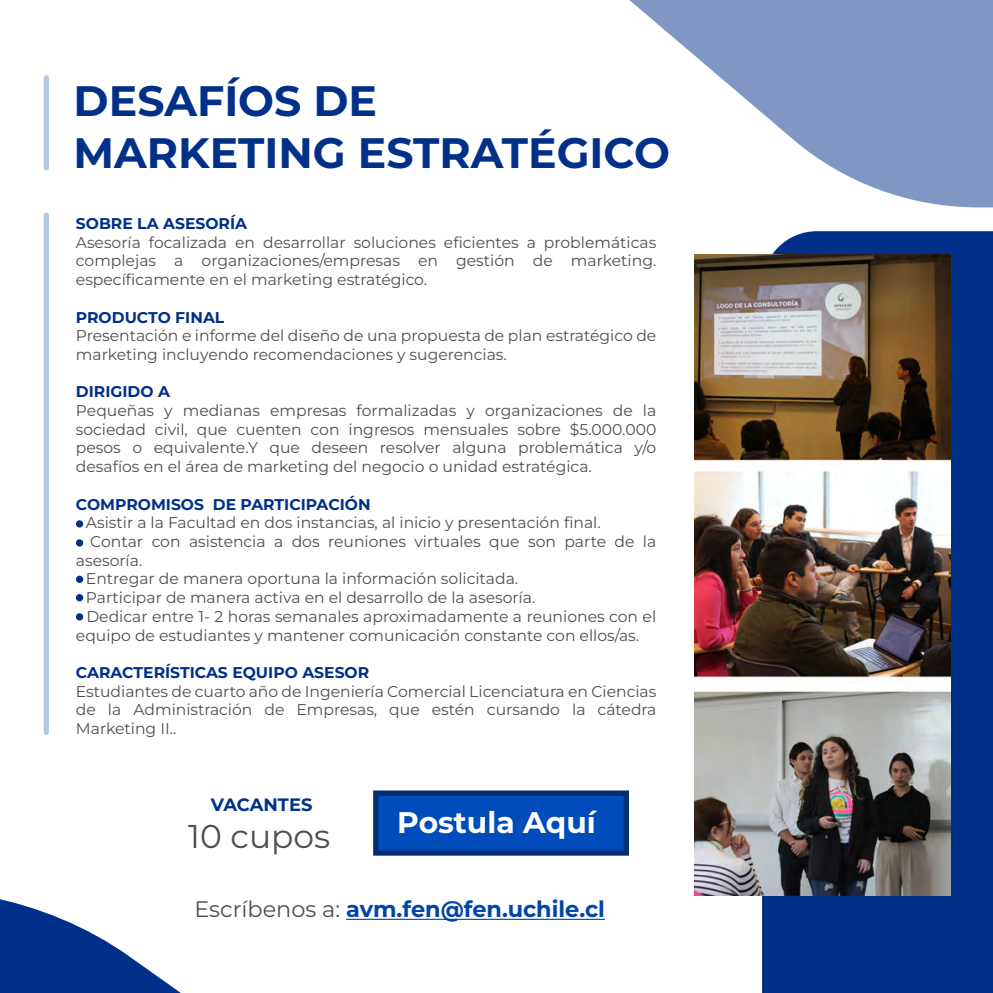
<style>
.page{position:relative;width:993px;height:993px;background:#fff}
.page>*{position:absolute;margin:0;border:0;box-sizing:border-box;transform-origin:0 0}
.t1{font:700 42.52px/51.1px "Montserrat";color:#003087}
.t2{font:32.9px "Montserrat";color:#4f4f4f}
.t3{font:700 29.75px "Montserrat";color:#fff}
.t4{font:700 22.4px "Montserrat";color:#0045a8}
.t5{font:700 17.85px "Montserrat";color:#003087}
.t6{font:15.58px/18.7px "Montserrat";color:#4f4f4f;text-align:justify}
.t7{font:700 15.58px "Montserrat";color:#003087}
.s1{font-weight:400;color:#4f4f4f}
</style>
<div class="page">
<svg style="left:629px;top:0;width:272px;height:197px;fill:#8097c3"></svg>
<svg style="left:0;top:895px;width:901px;height:97px"></svg>
<svg style="left:901px;top:0;width:91px;height:992px;background:#46639b"></svg>
<img style="left:694px;top:254px;width:256px;height:641px">
<svg style="left:76px;top:519px;width:7px;height:8px"></svg>
<div style="left:76px;top:539px;width:7px;height:7px;background:#003087;border-radius:3px"></div>
<div style="left:76px;top:575px;width:7px;height:8px;background:#003087;border-radius:3px"></div>
<svg style="left:76px;top:593px;width:7px;height:8px"></svg>
<svg style="left:76px;top:612px;width:7px;height:8px"></svg>
<div style="left:373px;top:790px;width:255px;height:65px;background:#004cba;border:5px solid #002e72"></div>
<hr style="left:346px;top:918px;width:259px;height:1px;background:#0045a8">
<div style="left:44px;top:215px;width:5px;height:517px;background:#b3c7e5"></div>
<div style="left:44px;top:78px;width:5px;height:90px;background:#b3c7e5"></div>
<h1 class="t1" style="left:74px;top:75px;width:597px">DESAFÍOS DE<br>MARKETING ESTRATÉGICO</h1>
<p class="t7" style="left:76px;top:213px;width:172px">SOBRE LA ASESORÍA</p>
<p class="t6" style="left:76px;top:232px;width:581px">Asesoría focalizada en desarrollar soluciones eficientes a problemáticas complejas a organizaciones/empresas en gestión de marketing. específicamente en el marketing estratégico.</p>
<p class="t7" style="left:76px;top:306px;width:150px">PRODUCTO FINAL</p>
<p class="t6" style="left:76px;top:326px;width:581px">Presentación e informe del diseño de una propuesta de plan estratégico de marketing incluyendo recomendaciones y sugerencias.</p>
<p class="t7" style="left:76px;top:381px;width:95px">DIRIGIDO A</p>
<p class="t6" style="left:76px;top:400px;width:581px">Pequeñas y medianas empresas formalizadas y organizaciones de la sociedad civil, que cuenten con ingresos mensuales sobre $5.000.000 pesos o equivalente.Y que deseen resolver alguna problemática y/o desafíos en el área de marketing del negocio o unidad estratégica.</p>
<p class="t7" style="left:76px;top:493px;width:296px">COMPROMISOS DE PARTICIPACIÓN</p>
<p class="t6" style="left:76px;top:513px;width:526px">- Asistir a la Facultad en dos instancias, al inicio y presentación final.</p>
<p class="t6" style="left:76px;top:531px;width:581px">- Contar con asistencia a dos reuniones virtuales que son parte de la asesoría.</p>
<p class="t6" style="left:76px;top:569px;width:443px">- Entregar de manera oportuna la información solicitada.</p>
<p class="t6" style="left:76px;top:587px;width:461px">- Participar de manera activa en el desarrollo de la asesoría.</p>
<p class="t6" style="left:76px;top:606px;width:581px">- Dedicar entre 1- 2 horas semanales aproximadamente a reuniones con el equipo de estudiantes y mantener comunicación constante con ellos/as.</p>
<p class="t7" style="left:76px;top:661px;width:295px">CARACTERÍSTICAS EQUIPO ASESOR</p>
<p class="t6" style="left:76px;top:681px;width:581px">Estudiantes de cuarto año de Ingeniería Comercial Licenciatura en Ciencias de la Administración de Empresas, que estén cursando la cátedra Marketing II..</p>
<p class="t5" style="left:211px;top:792px;width:103px">VACANTES</p>
<h2 class="t2" style="left:188px;top:813px;width:143px">10 cupos</h2>
<h3 class="t3" style="left:397px;top:802px;width:200px">Postula Aquí</h3>
<h3 class="t4" style="left:194px;top:893px;width:412px"><span class="s1">Escríbenos a:</span> avm.fen@fen.uchile.cl</h3>
</div>
